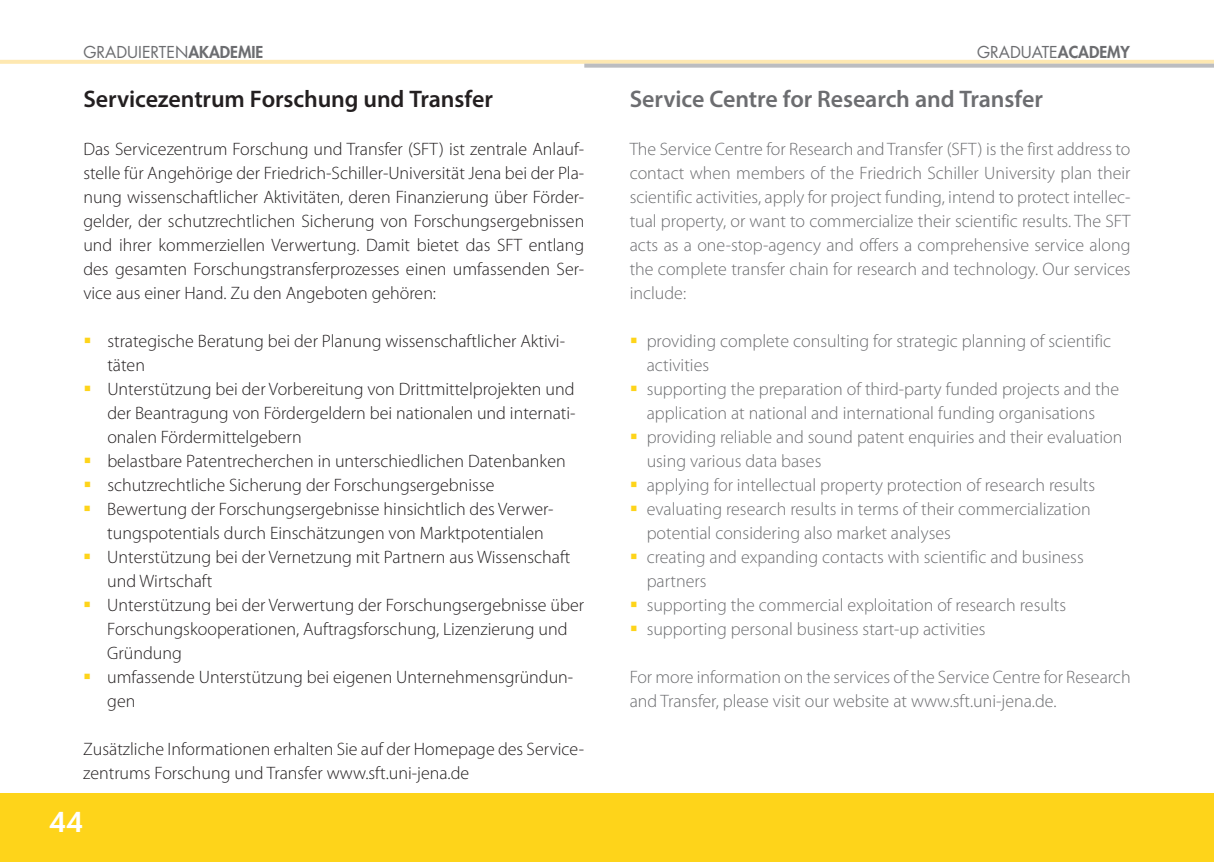
<style>
.page{position:relative;width:1214px;height:862px;background:#fff}
.page>*{position:absolute;margin:0;border:0;box-sizing:border-box;transform-origin:0 0}
.t1{font:800 28px "Futura BT";color:#fff}
.t2{font:600 24px "Myriad Pro";letter-spacing:-.005em;color:#6c6d70}
.t3{font:600 24px "Myriad Pro";letter-spacing:-.005em;color:#231f20}
.t4{font:300 18px/24px "Myriad Pro";color:#231f20}
.t5{font:300 18px/24px "Myriad Pro";color:#6c6d70}
.t6{font:16px "Futura Std";color:#6c6d70}
.s1{font-weight:800}
</style>
<div class="page">
<svg style="left:0;top:60px;width:1213px;height:4px;background:#fae6b4"></svg>
<svg style="left:584px;top:64px;width:629px;height:4px;background:#c1c2c5"></svg>
<div style="left:0;top:794px;width:1213px;height:68px;background:#fed41a"></div>
<p class="t6" style="left:83px;top:42px;width:181px">GRADUIERTEN<span class="s1">AKADEMIE</span></p>
<p class="t6" style="left:976px;top:42px;width:154px">GRADUATE<span class="s1">ACADEMY</span></p>
<h2 class="t3" style="left:83px;top:84px;width:411px">Servicezentrum Forschung und Transfer</h2>
<p class="t4" style="left:83px;top:137px;width:502px;text-align:justify">Das Servicezentrum Forschung und Transfer (SFT) ist zentrale Anlauf&shy;stelle für Angehörige der Friedrich-Schiller-Universität Jena bei der Pla&shy;nung wissenschaftlicher Aktivitäten, deren Finanzierung über Förder&shy;gelder, der schutzrechtlichen Sicherung von Forschungsergebnissen und ihrer kommerziellen Verwertung. Damit bietet das SFT entlang des gesamten Forschungstransferprozesses einen umfassenden Ser&shy;vice aus einer Hand. Zu den Angeboten gehören:</p>
<p class="t4" style="left:107px;top:329px;width:478px">strategische Beratung bei der Planung wissenschaftlicher Aktivi&shy;täten<br>Unterstützung bei der Vorbereitung von Drittmittelprojekten und der Beantragung von Fördergeldern bei nationalen und internati&shy;onalen Fördermittelgebern<br>belastbare Patentrecherchen in unterschiedlichen Datenbanken schutzrechtliche Sicherung der Forschungsergebnisse<br>Bewertung der Forschungsergebnisse hinsichtlich des Verwer&shy;tungspotentials durch Einschätzungen von Marktpotentialen Unterstützung bei der Vernetzung mit Partnern aus Wissenschaft und Wirtschaft<br>Unterstützung bei der Verwertung der Forschungsergebnisse über Forschungskooperationen, Auftragsforschung, Lizenzierung und Gründung<br>umfassende Unterstützung bei eigenen Unternehmensgründun&shy;gen</p>
<p class="t4" style="left:83px;top:737px;width:502px">Zusätzliche Informationen erhalten Sie auf der Homepage des Service&shy;zentrums Forschung und Transfer www.sft.uni-jena.de</p>
<h1 class="t1" style="left:49px;top:805px;width:36px">44</h1>
<h2 class="t2" style="left:629px;top:84px;width:414px">Service Centre for Research and Transfer</h2>
<p class="t5" style="left:629px;top:137px;width:502px;text-align:justify">The Service Centre for Research and Transfer (SFT) is the first address to contact when members of the Friedrich Schiller University plan their scientific activities, apply for project funding, intend to protect intellec&shy;tual property, or want to commercialize their scientific results. The SFT acts as a one-stop-agency and offers a comprehensive service along the complete transfer chain for research and technology. Our services include:</p>
<p class="t5" style="left:646px;top:329px;width:477px">providing complete consulting for strategic planning of scientific activities<br>supporting the preparation of third-party funded projects and the application at national and international funding organisations providing reliable and sound patent enquiries and their evaluation using various data bases<br>applying for intellectual property protection of research results evaluating research results in terms of their commercialization potential considering also market analyses<br>creating and expanding contacts with scientific and business partners<br>supporting the commercial exploitation of research results supporting personal business start-up activities</p>
<p class="t5" style="left:629px;top:665px;width:502px">For more information on the services of the Service Centre for Research and Transfer, please visit our website at www.sft.uni-jena.de.</p>
</div>
